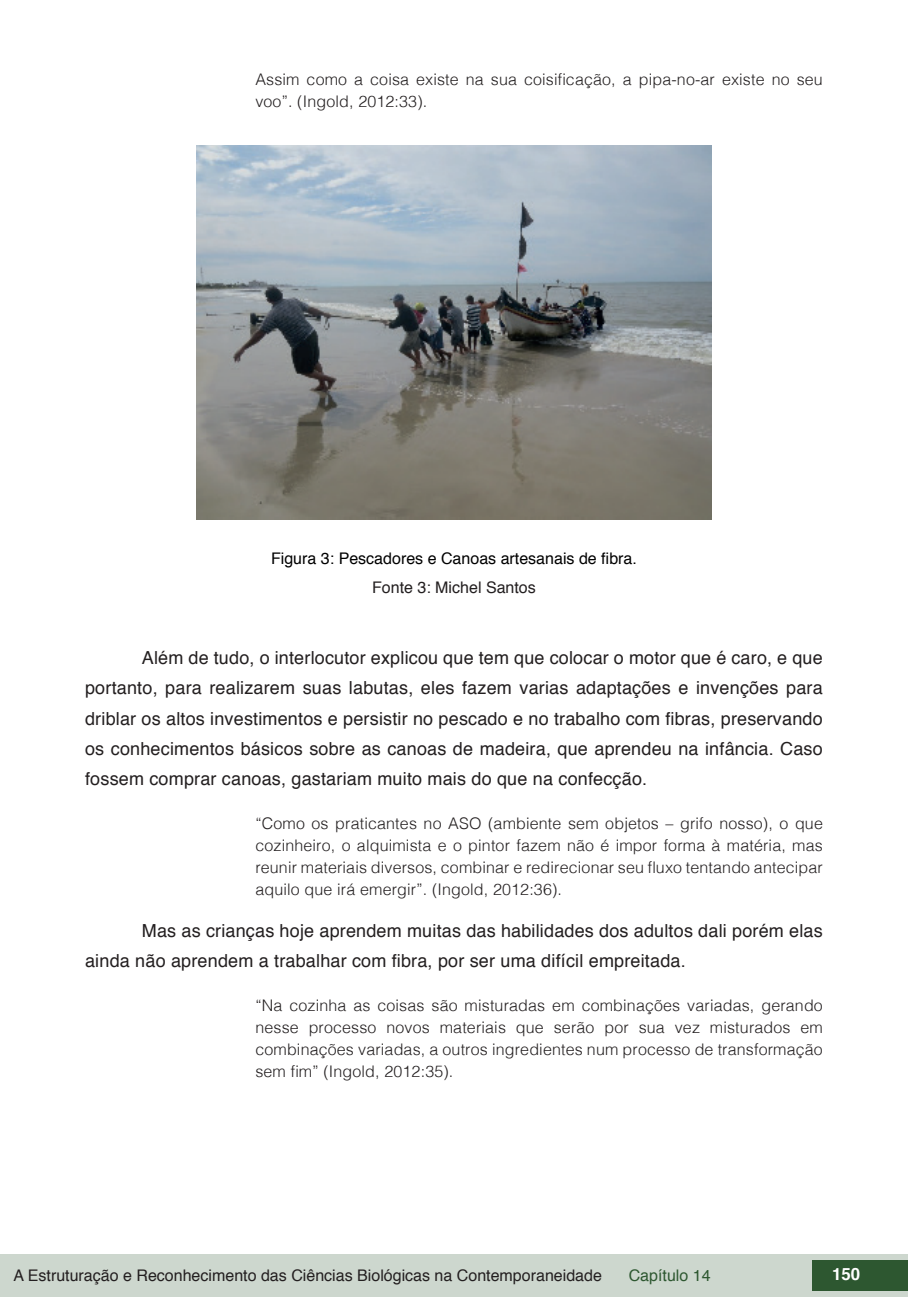
<style>
.page{position:relative;width:908px;height:1304px;background:#fff}
.page>*{position:absolute;margin:0;border:0;box-sizing:border-box;transform-origin:0 0}
.t1{font:18px/30px "Helvetica";letter-spacing:.01em;color:#231f20;text-align:justify}
.t2{font:700 16.8px "Helvetica";color:#fff}
.t3{font:300 16px/22px "Helvetica";letter-spacing:.01em;color:#231f20;text-align:justify}
.t4{font:16px "Helvetica";color:#231f20}
.t5{font:16px "Helvetica";color:#000}
.t6{font:16px "Helvetica";color:#2d5730}
</style>
<div class="page">
<div style="left:0;top:1254px;width:906px;height:43px;background:#cdd7ce"></div>
<div style="left:812px;top:1261px;width:95px;height:30px;background:#2d5730"></div>
<img style="left:197px;top:145px;width:513px;height:374px">
<p class="t3" style="left:255px;top:67px;width:568px">Assim como a coisa existe na sua coisificação, a pipa-no-ar existe no seu voo”. (Ingold, 2012:33).</p>
<p class="t5" style="left:271px;top:546px;width:367px">Figura 3: Pescadores e Canoas artesanais de fibra.</p>
<p class="t4" style="left:372px;top:575px;width:165px">Fonte 3: Michel Santos</p>
<p class="t1" style="left:85px;top:644px;width:738px;text-indent:57px">Além de tudo, o interlocutor explicou que tem que colocar o motor que é caro, e que portanto, para realizarem suas labutas, eles fazem varias adaptações e invenções para driblar os altos investimentos e persistir no pescado e no trabalho com fibras, preservando os conhecimentos básicos sobre as canoas de madeira, que aprendeu na infância. Caso fossem comprar canoas, gastariam muito mais do que na confecção.</p>
<p class="t3" style="left:255px;top:811px;width:568px">“Como os praticantes no ASO (ambiente sem objetos – grifo nosso), o que cozinheiro, o alquimista e o pintor fazem não é impor forma à matéria, mas reunir materiais diversos, combinar e redirecionar seu fluxo tentando antecipar aquilo que irá emergir”. (Ingold, 2012:36).</p>
<p class="t1" style="left:85px;top:916px;width:738px;text-indent:57px">Mas as crianças hoje aprendem muitas das habilidades dos adultos dali porém elas ainda não aprendem a trabalhar com fibra, por ser uma difícil empreitada.</p>
<p class="t3" style="left:255px;top:993px;width:568px">“Na cozinha as coisas são misturadas em combinações variadas, gerando nesse processo novos materiais que serão por sua vez misturados em combinações variadas, a outros ingredientes num processo de transformação sem fim” (Ingold, 2012:35).</p>
<p class="t4" style="left:14px;top:1263px;width:589px">A Estruturação e Reconhecimento das Ciências Biológicas na Contemporaneidade</p>
<p class="t6" style="left:628px;top:1263px;width:83px">Capítulo 14</p>
<p class="t2" style="left:831px;top:1261px;width:30px">150</p>
</div>
